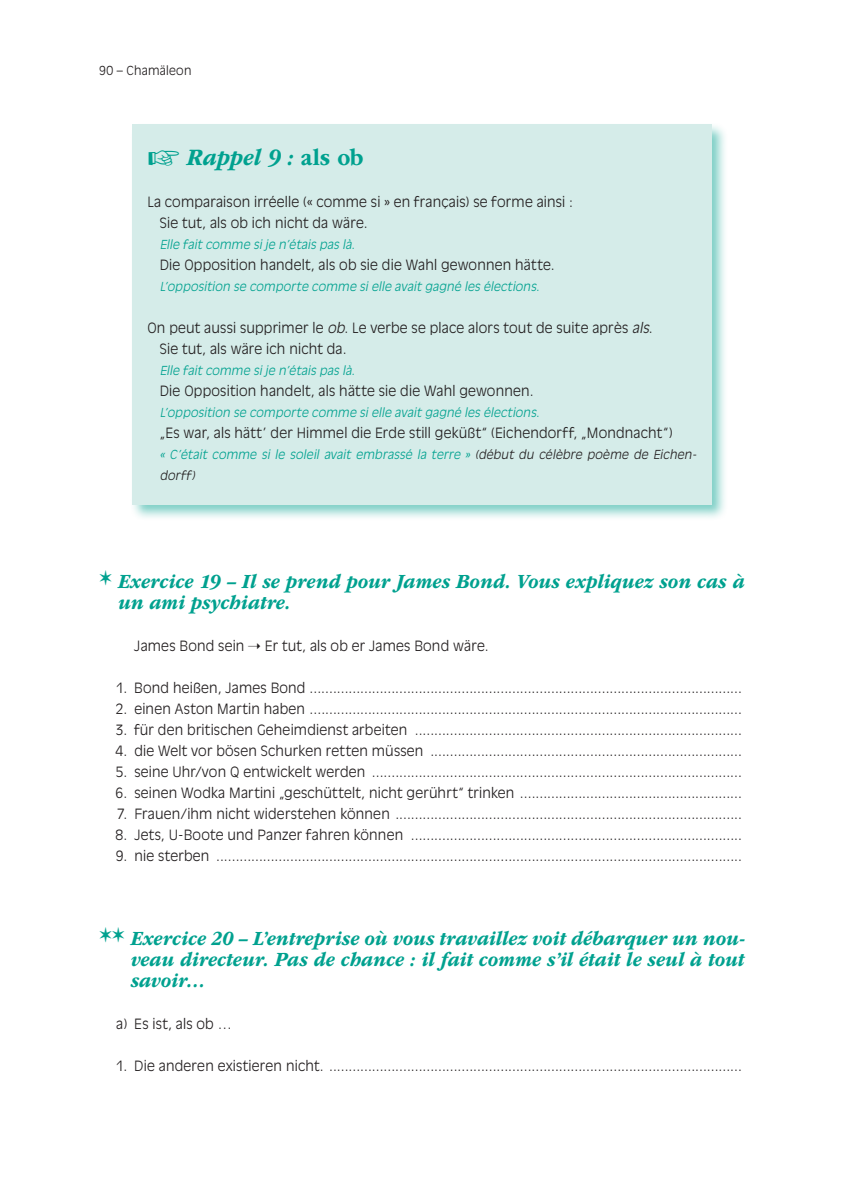
<style>
.page{position:relative;width:844px;height:1191px;background:#fff}
.page>*{position:absolute;margin:0;border:0;box-sizing:border-box;transform-origin:0 0}
.t1{font:italic 700 24.5px "ITC Garamond Std";color:#00a18f;scale:.9 1}
.t2{font:italic 700 21px/21px "ITC Garamond Std";color:#00a18f;scale:.9 1}
.t3{font:300 14px/21px "Antique Olive Std";letter-spacing:.015em;color:#231f20}
.t4{font:italic 300 12.25px/21px "Antique Olive Std";color:#00a18f}
.t5{font:300 12.25px "Antique Olive Std";letter-spacing:.02em;color:#231f20}
.s1{font-style:normal}
.s2{font-style:italic}
.s3{color:#231f20}
</style>
<div class="page">
<div style="left:130px;top:121px;width:598px;height:400px;background:#00a18f;opacity:.5"></div>
<div style="left:132px;top:124px;width:579px;height:380px;background:#d5ece9"></div>
<p class="t5" style="left:99px;top:63px;width:94px">90 – Chamäleon</p>
<h1 class="t1" style="left:147px;top:144px;width:242px">☞ Rappel 9 : <span class="s1">als ob</span></h1>
<p class="t3" style="left:160px;top:192px;width:415px;text-indent:-12px">La comparaison irréelle (« comme si » en français) se forme ainsi :<br>Sie tut, als ob ich nicht da wäre.</p>
<p class="t4" style="left:160px;top:234px;width:199px">Elle fait comme si je n’étais pas là.</p>
<p class="t3" style="left:160px;top:255px;width:396px">Die Opposition handelt, als ob sie die Wahl gewonnen hätte.</p>
<p class="t4" style="left:160px;top:276px;width:384px">L’opposition se comporte comme si elle avait gagné les élections.</p>
<p class="t3" style="left:160px;top:318px;width:494px;text-indent:-12px">On peut aussi supprimer le <span class="s2">ob</span>. Le verbe se place alors tout de suite après <span class="s2">als</span>.<br>Sie tut, als wäre ich nicht da.</p>
<p class="t4" style="left:160px;top:360px;width:199px">Elle fait comme si je n’étais pas là.</p>
<p class="t3" style="left:160px;top:381px;width:375px">Die Opposition handelt, als hätte sie die Wahl gewonnen.</p>
<p class="t4" style="left:160px;top:402px;width:384px">L’opposition se comporte comme si elle avait gagné les élections.</p>
<p class="t3" style="left:160px;top:423px;width:514px">„Es war, als hätt’ der Himmel die Erde still geküßt“ (Eichendorff, „Mondnacht“)</p>
<p class="t4" style="left:160px;top:444px;width:541px">« C’était comme si le soleil avait embrassé la terre » <span class="s3">(début du célèbre poème de Eichen&shy;dorff)</span></p>
<h2 class="t2" style="left:118px;top:571px;width:697px;text-indent:-19px">✶ Exercice 19 – Il se prend pour James Bond. Vous expliquez son cas à un ami psychiatre.</h2>
<p class="t3" style="left:134px;top:636px;width:356px">James Bond sein ➝ Er tut, als ob er James Bond wäre.</p>
<p class="t3" style="left:116px;top:678px;width:627px">1. Bond heißen, James Bond ...............................................................................................................</p>
<p class="t3" style="left:116px;top:699px;width:627px">2. einen Aston Martin haben ...............................................................................................................</p>
<p class="t3" style="left:116px;top:720px;width:627px">3. für den britischen Geheimdienst arbeiten ....................................................................................</p>
<p class="t3" style="left:115px;top:741px;width:627px">4. die Welt vor bösen Schurken retten müssen ................................................................................</p>
<p class="t3" style="left:116px;top:762px;width:627px">5. seine Uhr/von Q entwickelt werden ...............................................................................................</p>
<p class="t3" style="left:116px;top:783px;width:627px">6. seinen Wodka Martini „geschüttelt, nicht gerührt“ trinken .........................................................</p>
<p class="t3" style="left:117px;top:804px;width:626px">7. Frauen/ihm nicht widerstehen können .........................................................................................</p>
<p class="t3" style="left:115px;top:825px;width:627px">8. Jets, U-Boote und Panzer fahren können .....................................................................................</p>
<p class="t3" style="left:116px;top:846px;width:627px">9. nie sterben .......................................................................................................................................</p>
<h2 class="t2" style="left:131px;top:928px;width:683px;text-align:justify;text-indent:-31px">✶✶ Exercice 20 – L’entreprise où vous travaillez voit débarquer un nou&shy;veau directeur. Pas de chance : il fait comme s’il était le seul à tout savoir…</h2>
<p class="t3" style="left:116px;top:1014px;width:117px">a) Es ist, als ob …</p>
<p class="t3" style="left:116px;top:1056px;width:627px">1. Die anderen existieren nicht. ..........................................................................................................</p>
</div>
